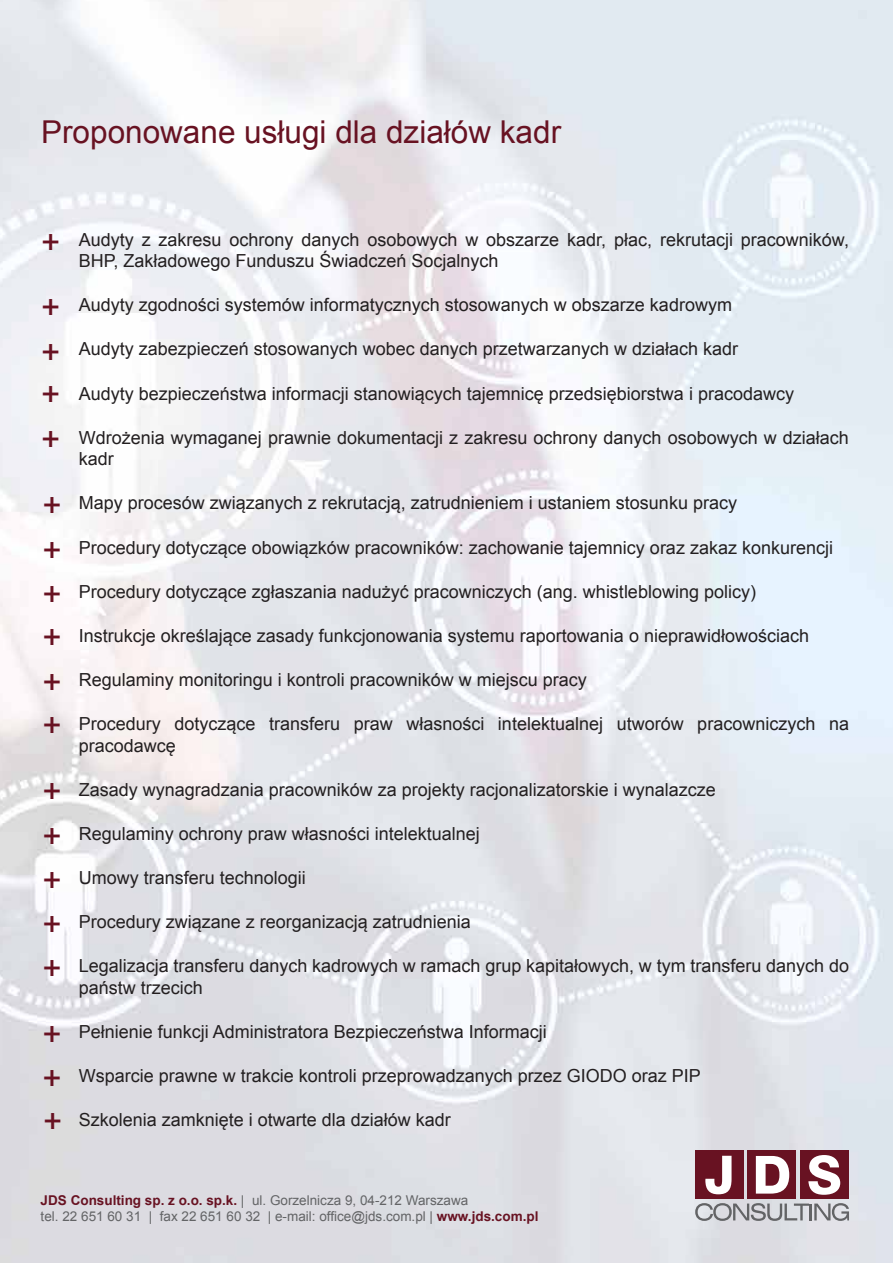
<style>
.page{position:relative;width:893px;height:1263px;background:#fff}
.page>*{position:absolute;margin:0;border:0;box-sizing:border-box;transform-origin:0 0}
.t1{font:31.5px "Arial";color:#681222}
.t2{font:700 30px/44.4px "Myriad Pro";color:#681222}
.t3{font:18px/21.6px "Arial";color:#231f20}
.t4{font:13.5px/16.2px "Arial";color:#636466}
.s1{font-weight:700;color:#681222}
</style>
<div class="page">
<img style="left:0;top:0;width:893px;height:1263px">
<svg style="left:695px;top:1203px;width:154px;height:18px;background:#b2b3b7"></svg>
<div style="left:695px;top:1150px;width:49px;height:49px;background:#681222"></div>
<div style="left:748px;top:1150px;width:48px;height:49px;background:#681222"></div>
<div style="left:800px;top:1150px;width:49px;height:49px;background:#681222"></div>
<svg style="left:705px;top:1156px;width:26px;height:38px"></svg>
<svg style="left:756px;top:1156px;width:33px;height:37px"></svg>
<svg style="left:808px;top:1155px;width:32px;height:40px"></svg>
<h1 class="t1" style="left:41px;top:111px;width:521px">Proponowane usługi dla działów kadr</h1>
<h2 class="t2" style="left:42px;top:206px;width:19px;line-height:65.1px">+ +</h2>
<h2 class="t2" style="left:42px;top:327px;width:19px">+</h2>
<h2 class="t2" style="left:42px;top:369px;width:19px">+</h2>
<h2 class="t2" style="left:42px;top:413px;width:19px">+</h2>
<h2 class="t2" style="left:43px;top:480px;width:19px;text-align:justify">+ + + + +</h2>
<h2 class="t2" style="left:43px;top:700px;width:19px">+</h2>
<h2 class="t2" style="left:43px;top:766px;width:19px">+</h2>
<h2 class="t2" style="left:43px;top:811px;width:19px">+</h2>
<h2 class="t2" style="left:43px;top:854px;width:20px">+ +</h2>
<h2 class="t2" style="left:43px;top:943px;width:19px">+</h2>
<h2 class="t2" style="left:43px;top:1009px;width:19px">+</h2>
<h2 class="t2" style="left:43px;top:1052px;width:19px">+</h2>
<h2 class="t2" style="left:44px;top:1096px;width:19px">+</h2>
<p class="t3" style="left:79px;top:229px;width:772px">Audyty z zakresu ochrony danych osobowych w obszarze kadr, płac, rekrutacji pracowników,<br>BHP, Zakładowego Funduszu Świadczeń Socjalnych</p>
<p class="t3" style="left:79px;top:294px;width:655px">Audyty zgodności systemów informatycznych stosowanych w obszarze kadrowym</p>
<p class="t3" style="left:79px;top:339px;width:661px">Audyty zabezpieczeń stosowanych wobec danych przetwarzanych w działach kadr</p>
<p class="t3" style="left:79px;top:383px;width:717px">Audyty bezpieczeństwa informacji stanowiących tajemnicę przedsiębiorstwa i pracodawcy</p>
<p class="t3" style="left:79px;top:427px;width:772px">Wdrożenia wymaganej prawnie dokumentacji z zakresu ochrony danych osobowych w działach kadr</p>
<p class="t3" style="left:79px;top:492px;width:660px">Mapy procesów związanych z rekrutacją, zatrudnieniem i ustaniem stosunku pracy</p>
<p class="t3" style="left:79px;top:537px;width:756px">Procedury dotyczące obowiązków pracowników: zachowanie tajemnicy oraz zakaz konkurencji</p>
<p class="t3" style="left:79px;top:581px;width:679px">Procedury dotyczące zgłaszania nadużyć pracowniczych (ang. whistleblowing policy)</p>
<p class="t3" style="left:79px;top:625px;width:732px">Instrukcje określające zasady funkcjonowania systemu raportowania o nieprawidłowościach</p>
<p class="t3" style="left:79px;top:669px;width:510px">Regulaminy monitoringu i kontroli pracowników w miejscu pracy</p>
<p class="t3" style="left:79px;top:713px;width:772px">Procedury dotyczące transferu praw własności intelektualnej utworów pracowniczych na pracodawcę</p>
<p class="t3" style="left:79px;top:779px;width:639px">Zasady wynagradzania pracowników za projekty racjonalizatorskie i wynalazcze</p>
<p class="t3" style="left:79px;top:823px;width:403px">Regulaminy ochrony praw własności intelektualnej</p>
<p class="t3" style="left:79px;top:867px;width:229px">Umowy transferu technologii</p>
<p class="t3" style="left:79px;top:911px;width:394px">Procedury związane z reorganizacją zatrudnienia</p>
<p class="t3" style="left:79px;top:955px;width:772px">Legalizacja transferu danych kadrowych w ramach grup kapitałowych, w tym transferu danych do państw trzecich</p>
<p class="t3" style="left:79px;top:1021px;width:470px">Pełnienie funkcji Administratora Bezpieczeństwa Informacji</p>
<p class="t3" style="left:79px;top:1065px;width:624px">Wsparcie prawne w trakcie kontroli przeprowadzanych przez GIODO oraz PIP</p>
<p class="t3" style="left:79px;top:1109px;width:374px">Szkolenia zamknięte i otwarte dla działów kadr</p>
<p class="t4" style="left:41px;top:1192px;width:499px"><span class="s1">JDS Consulting sp. z o.o. sp.k.</span> | ul. Gorzelnicza 9, 04-212 Warszawa<br>tel. 22 651 60 31 | fax 22 651 60 32 | e-mail: office@jds.com.pl | <span class="s1">www.jds.com.pl</span></p>
</div>
